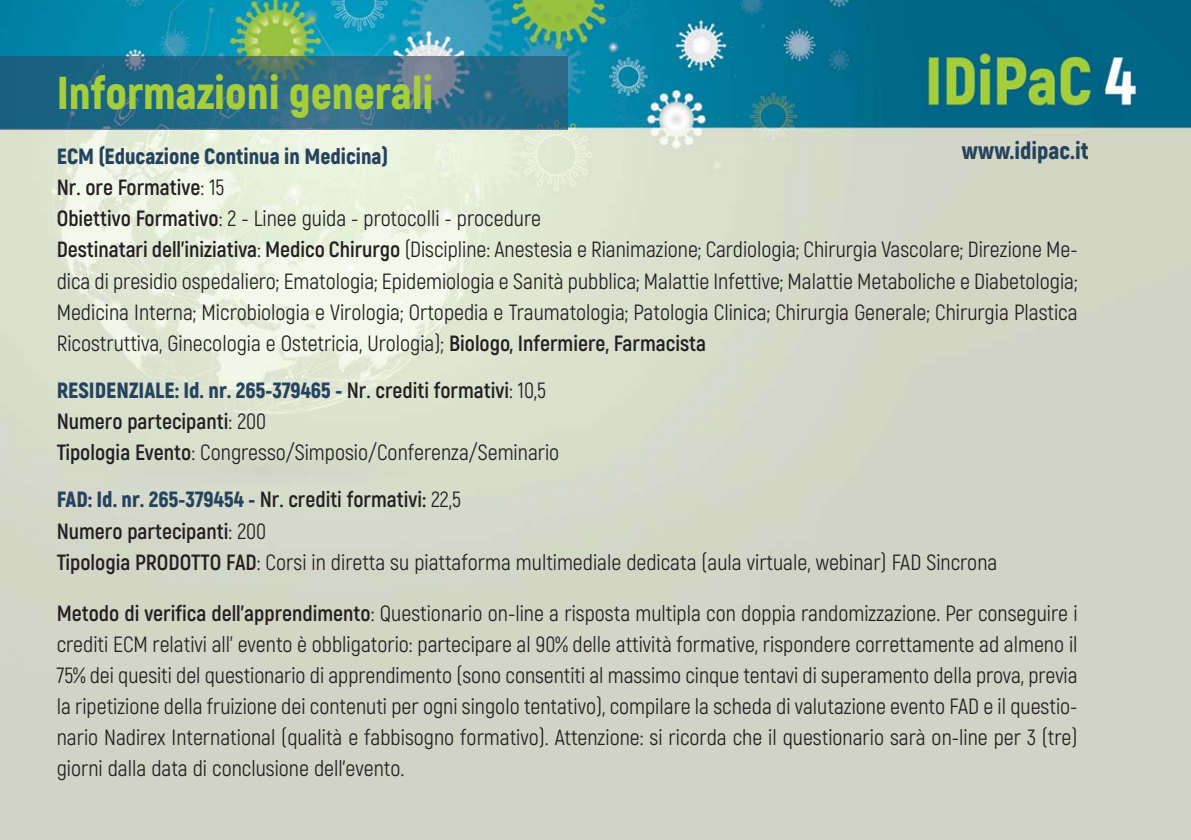
<style>
.page{position:relative;width:1191px;height:840px;background:#fff}
.page>*{position:absolute;margin:0;border:0;box-sizing:border-box;transform-origin:0 0}
.t1{font:900 46px "Akrobat";color:#a6ce39}
.t2{font:900 24px "Akrobat";color:#25435e}
.t3{font:22px/31px "Akrobat";color:#231f20}
.t4{font:700 22px/31px "Akrobat";color:#231f20}
.s1{font-weight:900;color:#25435e}
.s2{font-weight:700}
.s3{font-weight:400}
</style>
<div class="page">
<img style="left:0;top:0;width:1191px;height:839px">
<img style="left:0;top:57px;width:567px;height:72px">
<h1 class="t1" style="left:57px;top:75px;width:378px">Informazioni generali</h1>
<p class="t3" style="left:57px;top:143px;width:1022px"><span class="s1">ECM (Educazione Continua in Medicina)<br></span><span class="s2">Nr. ore Formative</span>: 15<br><span class="s2">Obiettivo Formativo</span>: 2 - Linee guida - protocolli - procedure<br><span class="s2">Destinatari dell’iniziativa</span>: <span class="s2">Medico Chirurgo</span> (Discipline: Anestesia e Rianimazione; Cardiologia; Chirurgia Vascolare; Direzione Me&shy;dica di presidio ospedaliero; Ematologia; Epidemiologia e Sanità pubblica; Malattie Infettive; Malattie Metaboliche e Diabetologia; Medicina Interna; Microbiologia e Virologia; Ortopedia e Traumatologia; Patologia Clinica; Chirurgia Generale; Chirurgia Plastica Ricostruttiva, Ginecologia e Ostetricia, Urologia); <span class="s2">Biologo, Infermiere, Farmacista</span></p>
<p class="t4" style="left:57px;top:376px;width:504px"><span class="s1">RESIDENZIALE: Id. nr. 265-379465 -</span> Nr. crediti formativi<span class="s3">: 10,5<br></span>Numero partecipanti<span class="s3">: 200<br></span>Tipologia Evento<span class="s3">: Congresso/Simposio/Conferenza/Seminario</span></p>
<p class="t3" style="left:57px;top:486px;width:942px"><span class="s1">FAD: Id. nr. 265-379454 -</span> <span class="s2">Nr. crediti formativi:</span> 22,5<br><span class="s2">Numero partecipanti</span>: 200<br><span class="s2">Tipologia PRODOTTO FAD</span>: Corsi in diretta su piattaforma multimediale dedicata (aula virtuale, webinar) FAD Sincrona</p>
<p class="t3" style="left:57px;top:599px;width:1022px;text-align:justify"><span class="s2">Metodo di verifica dell’apprendimento</span>: Questionario on-line a risposta multipla con doppia randomizzazione. Per conseguire i crediti ECM relativi all’ evento è obbligatorio: partecipare al 90% delle attività formative, rispondere correttamente ad almeno il 75% dei quesiti del questionario di apprendimento (sono consentiti al massimo cinque tentavi di superamento della prova, previa la ripetizione della fruizione dei contenuti per ogni singolo tentativo), compilare la scheda di valutazione evento FAD e il questio&shy;nario Nadirex International (qualità e fabbisogno formativo). Attenzione: si ricorda che il questionario sarà on-line per 3 (tre) giorni dalla data di conclusione dell’evento.</p>
<p class="t2" style="left:961px;top:141px;width:129px">www.idipac.it</p>
</div>
